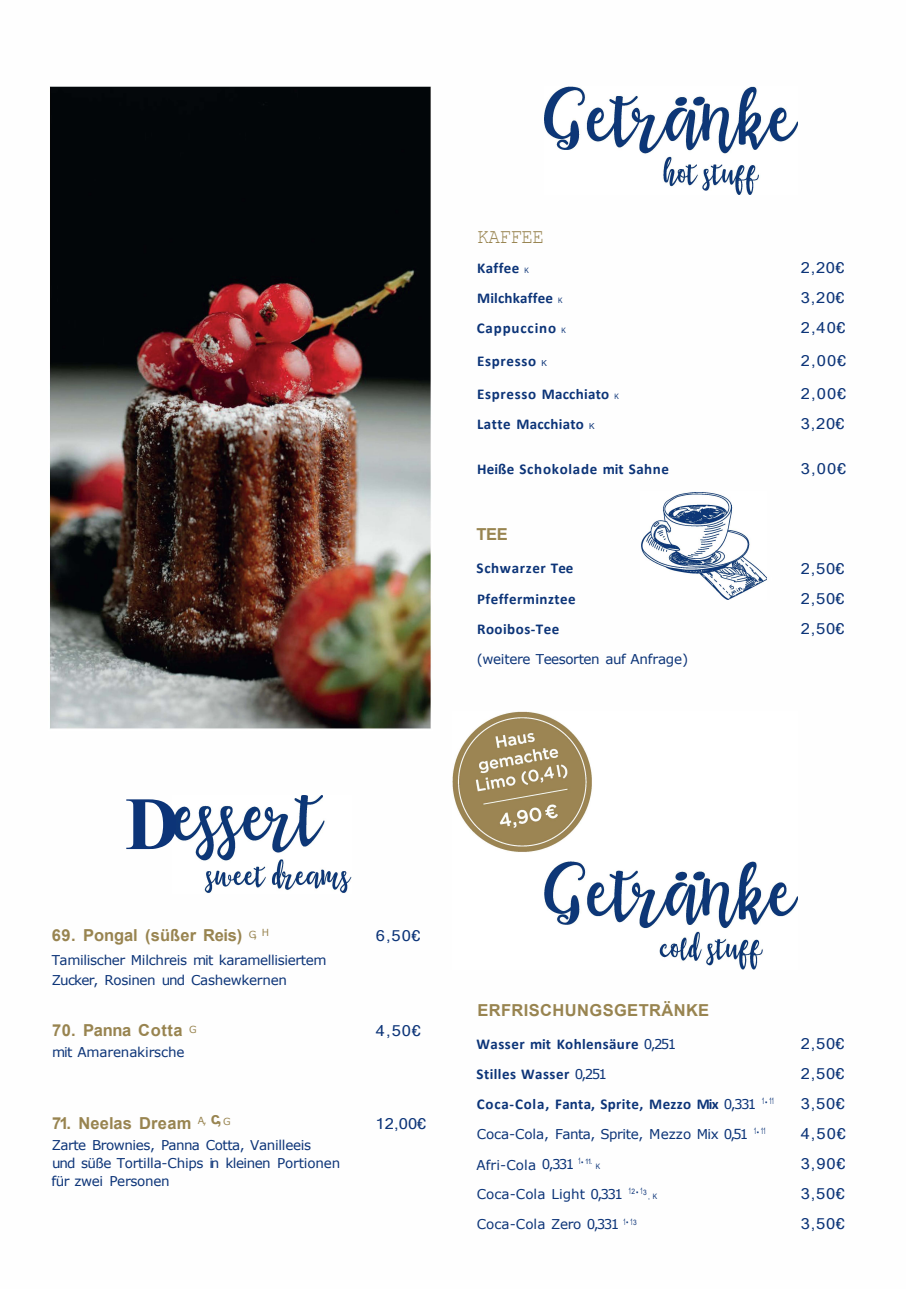
<style>
.page{position:relative;width:906px;height:1289px;background:#fff}
.page>*{position:absolute;margin:0;border:0;box-sizing:border-box;transform-origin:0 0}
.t1{font:700 75px "Times New Roman";color:#0c3478}
.t2{font:21px "Courier New";letter-spacing:-.025em;color:#988450;scale:.91 1}
.t3{font:700 16.5px "Arial";letter-spacing:.015em;color:#988450}
.t4{font:700 16.5px "Arial";letter-spacing:-.005em;color:#988450}
.t5{font:700 15px/30px "Calibri";letter-spacing:.03em;color:#0c3478}
.t6{font:15px/30px "Microsoft Sans Serif";letter-spacing:.05em;color:#0c3478;text-align:justify;scale:1.1 1}
.t7{font:13.5px/18.1px "Verdana";letter-spacing:-.025em;color:#0c3478}
.t8{font:13.5px "Verdana";letter-spacing:.005em;color:#0c3478}
.t9{font:7.5px "Arial";color:#0c3478;scale:.88 1}
.s1{font-family:"Arial";font-weight:400;font-size:7.5px}
.s2{font-family:"Arial";font-weight:400;font-size:8.25px}
.s3{font-family:"Verdana";font-weight:400;font-size:13.5px}
</style>
<div class="page">
<img style="left:49px;top:86px;width:382px;height:643px">
<img style="left:544px;top:86px;width:254px;height:108px">
<img style="left:641px;top:492px;width:125px;height:107px">
<img style="left:173px;top:795px;width:178px;height:98px">
<img style="left:452px;top:711px;width:346px;height:258px">
<h2 class="t2" style="left:477px;top:223px;width:75px">KAFFEE</h2>
<p class="t5" style="left:477px;top:253px;width:91px">Kaffee <span class="s1">K<br></span>Milchkaffee <span class="s1">K<br></span>Cappuccino <span class="s1">K</span></p>
<p class="t5" style="left:477px;top:344px;width:143px;line-height:33px">Espresso <span class="s2">K<br></span>Espresso Macchiato <span class="s1">K</span></p>
<p class="t5" style="left:477px;top:409px;width:119px">Latte Macchiato <span class="s2">K</span></p>
<p class="t5" style="left:477px;top:454px;width:193px">Heiße Schokolade mit Sahne</p>
<p class="t3" style="left:476px;top:523px;width:33px">TEE</p>
<p class="t5" style="left:476px;top:553px;width:101px">Schwarzer Tee<br>Pfefferminztee<br>Rooibos-Tee</p>
<p class="t7" style="left:477px;top:649px;width:213px">(weitere Teesorten auf Anfrage)</p>
<p class="t6" style="left:801px;top:252px;width:43px">2,20€ 3,20€ 2,40€</p>
<p class="t6" style="left:801px;top:344px;width:43px;line-height:33px">2,00€<br>2,00€</p>
<p class="t6" style="left:801px;top:409px;width:42px">3,20€</p>
<p class="t6" style="left:801px;top:454px;width:43px">3,00€</p>
<p class="t6" style="left:801px;top:553px;width:42px">2,50€ 2,50€ 2,50€</p>
<h1 class="t1" style="left:125px;top:769px;width:56px">D</h1>
<p class="t4" style="left:52px;top:923px;width:219px">69. Pongal (süßer Reis) <sup>G,</sup> <sup>H</sup></p>
<p class="t7" style="left:52px;top:950px;width:276px;line-height:19.8px">Tamilischer Milchreis mit karamellisiertem<br>Zucker, Rosinen und Cashewkernen</p>
<p class="t3" style="left:52px;top:1018px;width:146px">70. Panna Cotta <sup>G</sup></p>
<p class="t7" style="left:52px;top:1042px;width:134px">mit Amarenakirsche</p>
<p class="t3" style="left:52px;top:1111px;width:180px">71. Neelas Dream <sup>A,</sup> c, <sup>G</sup></p>
<p class="t7" style="left:51px;top:1136px;width:290px">Zarte Brownies, Panna Cotta, Vanilleeis<br>und süße Tortilla-Chips in kleinen Portionen für zwei Personen</p>
<p class="t6" style="left:376px;top:920px;width:42px">6,50€</p>
<p class="t6" style="left:376px;top:1015px;width:43px">4,50€</p>
<p class="t6" style="left:375px;top:1108px;width:48px">12,00€</p>
<p class="t3" style="left:477px;top:998px;width:233px">ERFRISCHUNGSGETRÄNKE</p>
<p class="t5" style="left:476px;top:1028px;width:299px">Wasser mit Kohlensäure <span class="s3">0,251<br></span>Stilles Wasser <span class="s3">0,251<br></span>Coca-Cola, Fanta, Sprite, Mezzo Mix <span class="s3">0,331</span> <sup>1</sup><sup>•</sup> <sup>11</sup></p>
<p class="t7" style="left:477px;top:1124px;width:291px">Coca-Cola, Fanta, Sprite, Mezzo Mix 0,51 <sup>1</sup><sup>•</sup> <sup>11</sup></p>
<p class="t8" style="left:476px;top:1155px;width:117px">Afri-Cola 0,331 <sup>1</sup><sup>•</sup> <sup>11.</sup></p>
<p class="t9" style="left:596px;top:1160px;width:7px">K</p>
<p class="t8" style="left:477px;top:1184px;width:172px">Coca-Cola Light 0,331 <sup>1</sup><sup>2</sup> <sup>•</sup> <sup>1</sup><sup>3</sup></p>
<p class="t9" style="left:648px;top:1191px;width:12px">, K</p>
<p class="t8" style="left:477px;top:1214px;width:162px">Coca-Cola Zero 0,331 <sup>1</sup><sup>•</sup> <sup>1</sup><sup>3</sup></p>
<p class="t6" style="left:800px;top:1028px;width:43px">2,50€ 2,50€ 3,50€ 4,50€ 3,90€ 3,50€ 3,50€</p>
</div>
